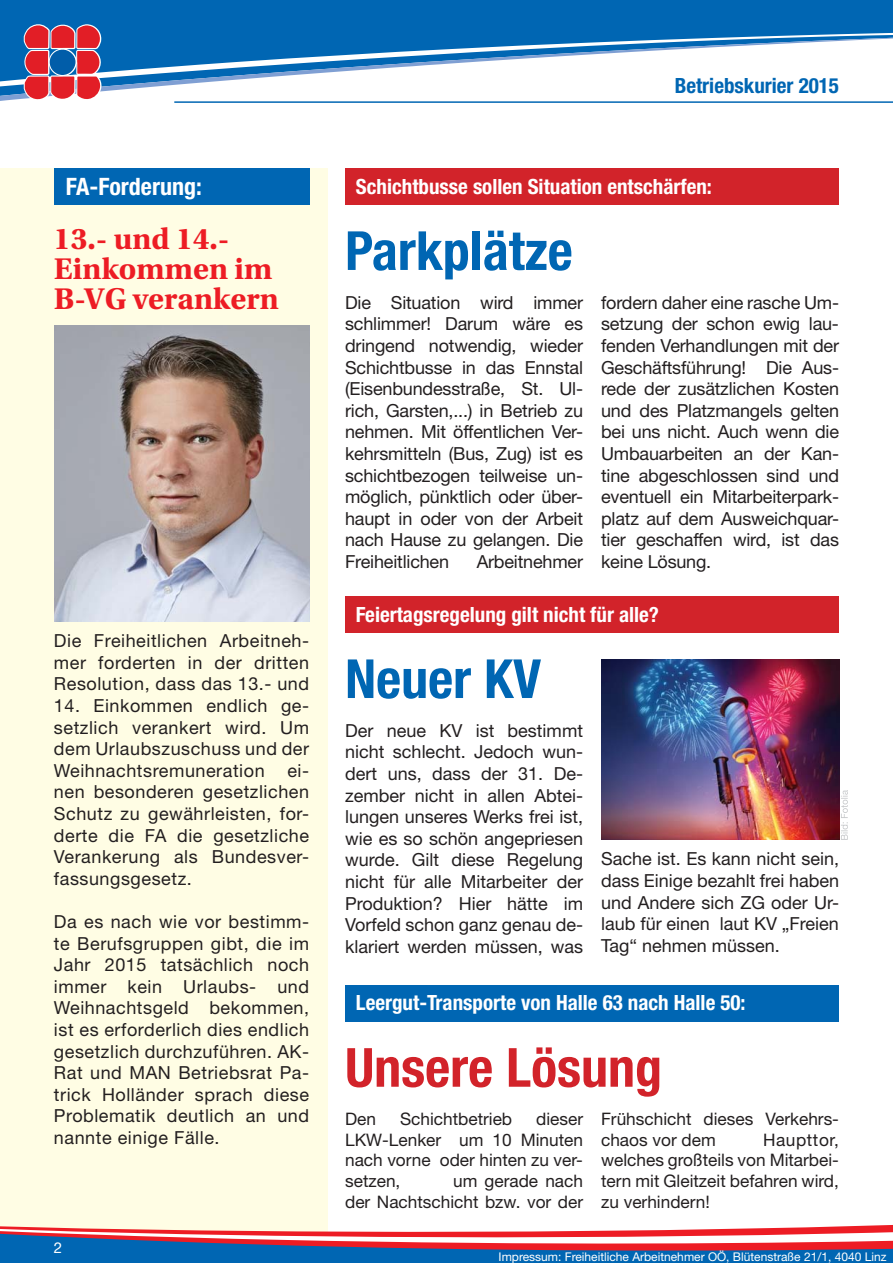
<style>
.page{position:relative;width:893px;height:1263px;background:#fff}
.page>*{position:absolute;margin:0;border:0;box-sizing:border-box;transform-origin:0 0}
.t1{font:700 condensed 54px "Helvetica Neue LT Std";color:#0066b3}
.t2{font:700 condensed 54px "Helvetica Neue LT Std";color:#d2232a}
.t3{font:700 31.5px/30px "Utopia Std";color:#ed1c24}
.t4{font:700 condensed 24px "Helvetica Neue LT Std";color:#fff}
.t5{font:700 condensed 21px "Helvetica Neue LT Std";color:#fff}
.t6{font:700 condensed 21px "Helvetica Neue LT Std";color:#0066b3}
.t7{font:18px/21.6px "Helvetica Neue LT Std";color:#231f20;text-align:justify}
.t8{font:17.25px/20.7px "Helvetica Neue LT Std";color:#231f20;text-align:justify}
.t9{font:15px "Helvetica Neue LT Std";color:#fff}
.t10{font:12px "Helvetica Neue LT Std";color:#fff}
</style>
<div class="page">
<div style="left:0;top:168px;width:327px;height:1095px;background:#fffde4"></div>
<div style="left:54px;top:168px;width:255px;height:37px;background:#0066b3"></div>
<div style="left:0;top:15px;width:893px;height:19px;background:#0066b3"></div>
<svg style="left:0;top:35px;width:893px;height:66px"></svg>
<div style="left:0;top:0;width:893px;height:15px;background:#0066b3"></div>
<svg style="left:0;top:1177px;width:893px;height:79px"></svg>
<div style="left:0;top:1256px;width:893px;height:7px;background:#0066b3"></div>
<svg style="left:21px;top:15px;width:83px;height:315px"></svg>
<hr style="left:174px;top:101px;width:719px;height:2px;background:#0066b3">
<div style="left:345px;top:168px;width:494px;height:37px;background:#d2232a"></div>
<img style="left:55px;top:325px;width:254px;height:297px">
<div style="left:345px;top:596px;width:494px;height:37px;background:#d2232a"></div>
<div style="left:345px;top:985px;width:494px;height:37px;background:#0066b3"></div>
<img style="left:601px;top:659px;width:238px;height:181px">
<svg style="left:841px;top:790px;width:7px;height:50px"></svg>
<h3 class="t4" style="left:66px;top:178px;width:137px">FA-Forderung:</h3>
<h2 class="t3" style="left:54px;top:223px;width:227px">13.- und 14.-<br>Einkommen im<br>B-VG verankern</h2>
<p class="t7" style="left:54px;top:632px;width:257px">Die Freiheitlichen Arbeitneh&shy;mer forderten in der dritten Resolution, dass das 13.- und</p>
<p class="t7" style="left:54px;top:696px;width:257px">14. Einkommen endlich ge&shy;setzlich verankert wird. Um dem Urlaubszuschuss und der Weihnachtsremuneration</p>
<p class="t7" style="left:54px;top:761px;width:257px;text-indent:233px">ei&shy;nen besonderen gesetzlichen Schutz zu gewährleisten, for&shy;derte die FA die gesetzliche Verankerung als Bundesver&shy;fassungsgesetz.</p>
<p class="t7" style="left:54px;top:912px;width:257px">Da es nach wie vor bestimm&shy;te Berufsgruppen gibt, die im Jahr 2015 tatsächlich noch immer kein Urlaubs- und Weihnachtsgeld bekommen, ist es erforderlich dies endlich gesetzlich durchzuführen. AK-Rat und MAN Betriebsrat Pa&shy;trick Holländer sprach diese Problematik deutlich an und nannte einige Fälle.</p>
<p class="t9" style="left:54px;top:1242px;width:10px">2</p>
<p class="t6" style="left:675px;top:78px;width:166px">Betriebskurier 2015</p>
<p class="t5" style="left:356px;top:179px;width:357px">Schichtbusse sollen Situation entschärfen:</p>
<h1 class="t1" style="left:345px;top:231px;width:229px">Parkplätze</h1>
<p class="t7" style="left:345px;top:293px;width:239px">Die Situation wird immer schlimmer! Darum wäre es dringend notwendig, wieder Schichtbusse in das Ennstal (Eisenbundesstraße, St. Ul&shy;rich, Garsten,...) in Betrieb zu nehmen. Mit öffentlichen Ver&shy;kehrsmitteln (Bus, Zug) ist es schichtbezogen teilweise un&shy;möglich, pünktlich oder über&shy;haupt in oder von der Arbeit nach Hause zu gelangen. Die Freiheitlichen</p>
<p class="t7" style="left:601px;top:293px;width:239px">fordern daher eine rasche Um&shy;setzung der schon ewig lau&shy;fenden Verhandlungen mit der Geschäftsführung! Die Aus&shy;rede der zusätzlichen Kosten und des Platzmangels gelten bei uns nicht. Auch wenn die Umbauarbeiten an der Kan&shy;tine abgeschlossen sind und eventuell ein Mitarbeiterpark&shy;platz auf dem Ausweichquar&shy;tier geschaffen wird, ist das keine Lösung.</p>
<p class="t5" style="left:356px;top:607px;width:305px">Feiertagsregelung gilt nicht für alle?</p>
<h1 class="t1" style="left:345px;top:659px;width:197px">Neuer KV</h1>
<p class="t7" style="left:345px;top:721px;width:239px">Der neue KV ist bestimmt nicht schlecht. Jedoch wun&shy;dert uns, dass der 31. De&shy;zember nicht in allen Abtei&shy;lungen unseres Werks frei ist, wie es so schön angepriesen wurde. Gilt diese Regelung nicht für alle Mitarbeiter der Produktion? Hier hätte im Vorfeld schon ganz genau de&shy;klariert werden müssen, was</p>
<p class="t7" style="left:477px;top:552px;width:108px">Arbeitnehmer</p>
<p class="t7" style="left:601px;top:850px;width:239px">Sache ist. Es kann nicht sein, dass Einige bezahlt frei haben und Andere sich ZG oder Ur&shy;laub für einen laut KV „Freien Tag“ nehmen müssen.</p>
<p class="t5" style="left:356px;top:995px;width:391px">Leergut-Transporte von Halle 63 nach Halle 50:</p>
<h1 class="t2" style="left:345px;top:1048px;width:318px">Unsere Lösung</h1>
<p class="t8" style="left:345px;top:1110px;width:32px">Den</p>
<p class="t8" style="left:400px;top:1110px;width:114px">Schichtbetrieb</p>
<p class="t8" style="left:345px;top:1110px;width:239px;text-indent:191px">dieser LKW-Lenker um 10 Minuten nach vorne oder hinten zu ver&shy;setzen,</p>
<p class="t8" style="left:345px;top:1172px;width:239px;text-align:right">um gerade nach<br>der Nachtschicht bzw. vor der</p>
<p class="t8" style="left:601px;top:1110px;width:239px">Frühschicht dieses Verkehrs&shy;chaos vor dem</p>
<p class="t8" style="left:601px;top:1131px;width:239px;text-indent:162px">Haupttor, welches großteils von Mitarbei&shy;tern mit Gleitzeit befahren wird, zu verhindern!</p>
<p class="t10" style="left:498px;top:1252px;width:389px">Impressum: Freiheitliche Arbeitnehmer OÖ, Blütenstraße 21/1, 4040 Linz</p>
</div>
